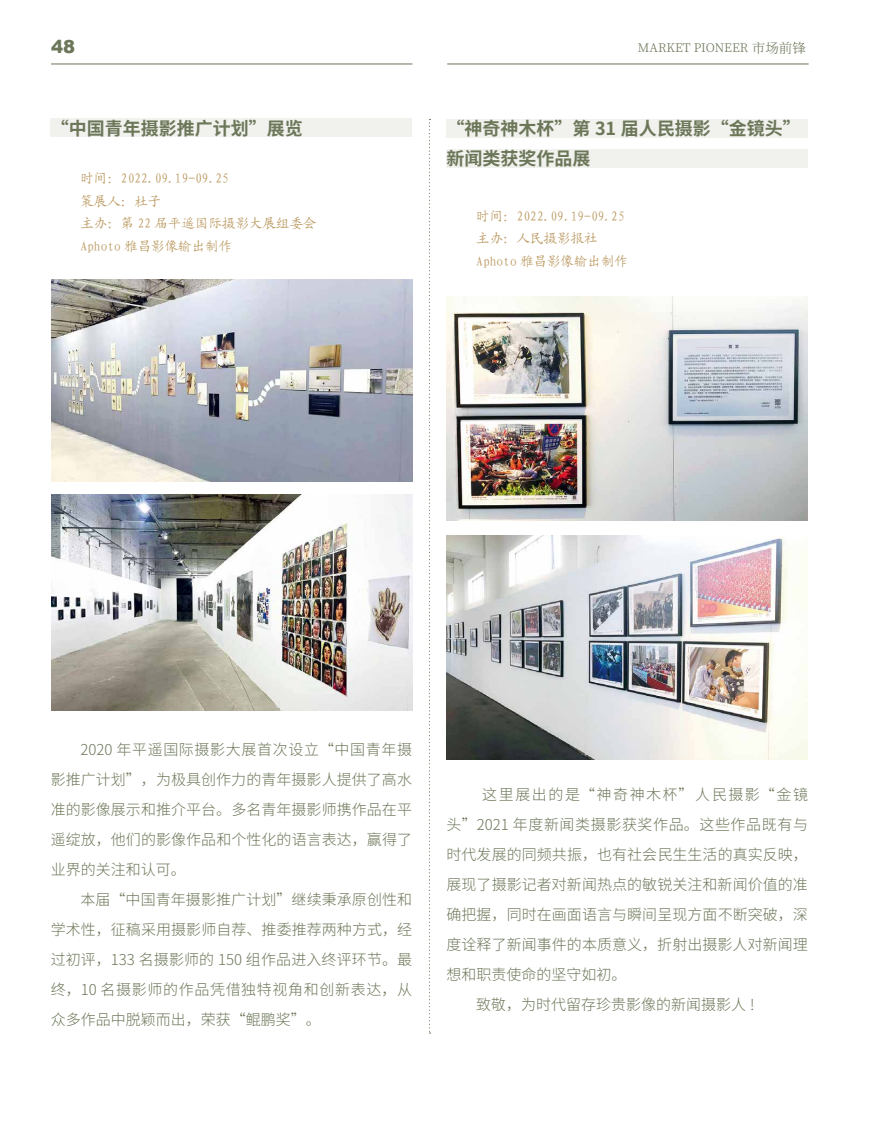
<style>
.page{position:relative;width:893px;height:1127px;background:#fff}
.page>*{position:absolute;margin:0;border:0;box-sizing:border-box;transform-origin:0 0}
.t1{font:700 18px/30px "Source Han Sans CN";color:#6c7759}
.t2{font:900 18px "Arial";color:#6c7759}
.t3{font:300 15px/30px "Source Han Sans CN";letter-spacing:.005em;color:#6c7759;text-align:justify}
.t4{font:300 15px "Source Han Sans CN";letter-spacing:.04em;color:#6c7759}
.t5{font:300 15px "Source Han Sans CN";letter-spacing:.105em;color:#6c7759}
.t6{font:13.5px/22.5px "Kai Ti GB2312";color:#ba985f}
.t7{font:300 12px "Source Han Serif CN";color:#6c7759}
.s1{font-size:13.5px}
</style>
<div class="page">
<hr style="left:51px;top:64px;width:361px;height:1px;background:#6c7759">
<hr style="left:447px;top:64px;width:362px;height:1px;background:#6c7759">
<svg style="left:429px;top:119px;width:1px;height:914px"></svg>
<div style="left:51px;top:119px;width:361px;height:18px;background:#f1f1ee"></div>
<img style="left:51px;top:279px;width:361px;height:202px">
<img style="left:51px;top:495px;width:361px;height:215px">
<div style="left:446px;top:119px;width:362px;height:18px;background:#f1f1ee"></div>
<div style="left:446px;top:149px;width:362px;height:18px;background:#f1f1ee"></div>
<img style="left:446px;top:297px;width:362px;height:224px">
<img style="left:446px;top:535px;width:362px;height:224px">
<p class="t2" style="left:51px;top:33px;width:26px">48</p>
<p class="t7" style="left:638px;top:41px;width:169px">MARKET PIONEER <span class="s1">市场前锋</span></p>
<p class="t1" style="left:51px;top:113px;width:253px">“中国青年摄影推广计划”展览</p>
<p class="t6" style="left:80px;top:167px;width:238px">时间：2022.09.19-09.25<br>策展人：杜子<br>主办：第 22 届平遥国际摄影大展组委会<br>Aphoto 雅昌影像输出制作</p>
<p class="t1" style="left:446px;top:114px;width:356px">“神奇神木杯”第 31 届人民摄影“金镜头”新闻类获奖作品展</p>
<p class="t6" style="left:476px;top:205px;width:153px">时间：2022.09.19-09.25主办：人民摄影报社<br>Aphoto 雅昌影像输出制作</p>
<p class="t3" style="left:51px;top:734px;width:363px;text-indent:30px">2020 年平遥国际摄影大展首次设立“中国青年摄影推广计划”，为极具创作力的青年摄影人提供了高水准的影像展示和推介平台。多名青年摄影师携作品在平遥绽放，他们的影像作品和个性化的语言表达，赢得了业界的关注和认可。</p>
<p class="t3" style="left:51px;top:884px;width:363px;text-indent:30px">本届“中国青年摄影推广计划”继续秉承原创性和学术性，征稿采用摄影师自荐、推委推荐两种方式，经过初评，133 名摄影师的 150 组作品进入终评环节。最终，10 名摄影师的作品凭借独特视角和创新表达，从众多作品中脱颖而出，荣获“鲲鹏奖”。</p>
<p class="t5" style="left:482px;top:786px;width:327px">这里展出的是“神奇神木杯”人民摄影“金镜</p>
<p class="t4" style="left:446px;top:816px;width:363px">头”2021 年度新闻类摄影获奖作品。这些作品既有与</p>
<p class="t3" style="left:446px;top:840px;width:363px">时代发展的同频共振，也有社会民生生活的真实反映，</p>
<p class="t3" style="left:446px;top:870px;width:363px">展现了摄影记者对新闻热点的敏锐关注和新闻价值的准</p>
<p class="t3" style="left:446px;top:900px;width:363px">确把握，同时在画面语言与瞬间呈现方面不断突破，深</p>
<p class="t3" style="left:446px;top:930px;width:363px">度诠释了新闻事件的本质意义，折射出摄影人对新闻理</p>
<p class="t3" style="left:446px;top:960px;width:181px">想和职责使命的坚守如初。</p>
<p class="t3" style="left:476px;top:990px;width:280px">致敬，为时代留存珍贵影像的新闻摄影人 !</p>
</div>
